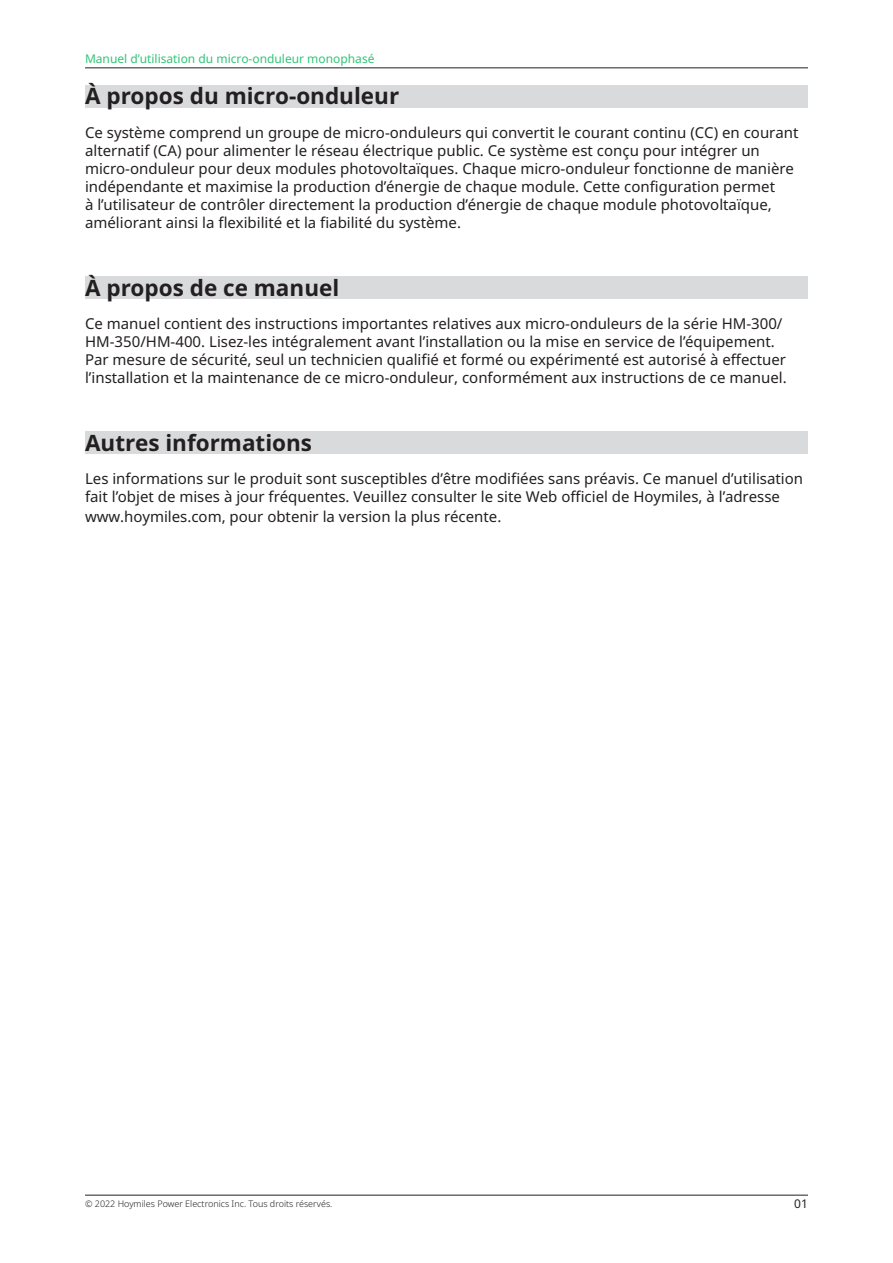
<style>
.page{position:relative;width:893px;height:1263px;background:#fff}
.page>*{position:absolute;margin:0;border:0;box-sizing:border-box;transform-origin:0 0}
.t1{font:700 22.5px "Noto Sans";color:#231f20}
.t2{font:15px/18px "Noto Sans";color:#231f20}
.t3{font:12px "Noto Sans";color:#31c477}
.t4{font:12px "Noto Sans";color:#231f20}
.t5{font:300 9px "Noto Sans";color:#231f20}
</style>
<div class="page">
<hr style="left:85px;top:1195px;width:723px;height:1px;background:#231f20">
<hr style="left:85px;top:68px;width:723px;height:1px;background:#231f20">
<div style="left:85px;top:85px;width:723px;height:23px;background:#d9dadc"></div>
<div style="left:85px;top:276px;width:723px;height:23px;background:#d9dadc"></div>
<div style="left:85px;top:432px;width:723px;height:22px;background:#d9dadc"></div>
<p class="t3" style="left:85px;top:51px;width:291px">Manuel d’utilisation du micro-onduleur monophasé</p>
<p class="t1" style="left:85px;top:80px;width:316px">À propos du micro-onduleur</p>
<p class="t2" style="left:85px;top:123px;width:715px">Ce système comprend un groupe de micro-onduleurs qui convertit le courant continu (CC) en courant alternatif (CA) pour alimenter le réseau électrique public. Ce système est conçu pour intégrer un micro-onduleur pour deux modules photovoltaïques. Chaque micro-onduleur fonctionne de manière indépendante et maximise la production d’énergie de chaque module. Cette configuration permet<br>à l’utilisateur de contrôler directement la production d’énergie de chaque module photovoltaïque, améliorant ainsi la flexibilité et la fiabilité du système.</p>
<p class="t1" style="left:85px;top:272px;width:256px">À propos de ce manuel</p>
<p class="t2" style="left:85px;top:314px;width:703px">Ce manuel contient des instructions importantes relatives aux micro-onduleurs de la série HM-300/ HM-350/HM-400. Lisez-les intégralement avant l’installation ou la mise en service de l’équipement.<br>Par mesure de sécurité, seul un technicien qualifié et formé ou expérimenté est autorisé à effectuer l’installation et la maintenance de ce micro-onduleur, conformément aux instructions de ce manuel.</p>
<p class="t1" style="left:85px;top:427px;width:229px">Autres informations</p>
<p class="t2" style="left:85px;top:469px;width:720px">Les informations sur le produit sont susceptibles d’être modifiées sans préavis. Ce manuel d’utilisation fait l’objet de mises à jour fréquentes. Veuillez consulter le site Web officiel de Hoymiles, à l’adresse</p>
<p class="t2" style="left:85px;top:507px;width:418px">www.hoymiles.com, pour obtenir la version la plus récente.</p>
<p class="t5" style="left:85px;top:1197px;width:249px">© 2022 Hoymiles Power Electronics Inc. Tous droits réservés.</p>
<p class="t4" style="left:794px;top:1195px;width:15px">01</p>
</div>
